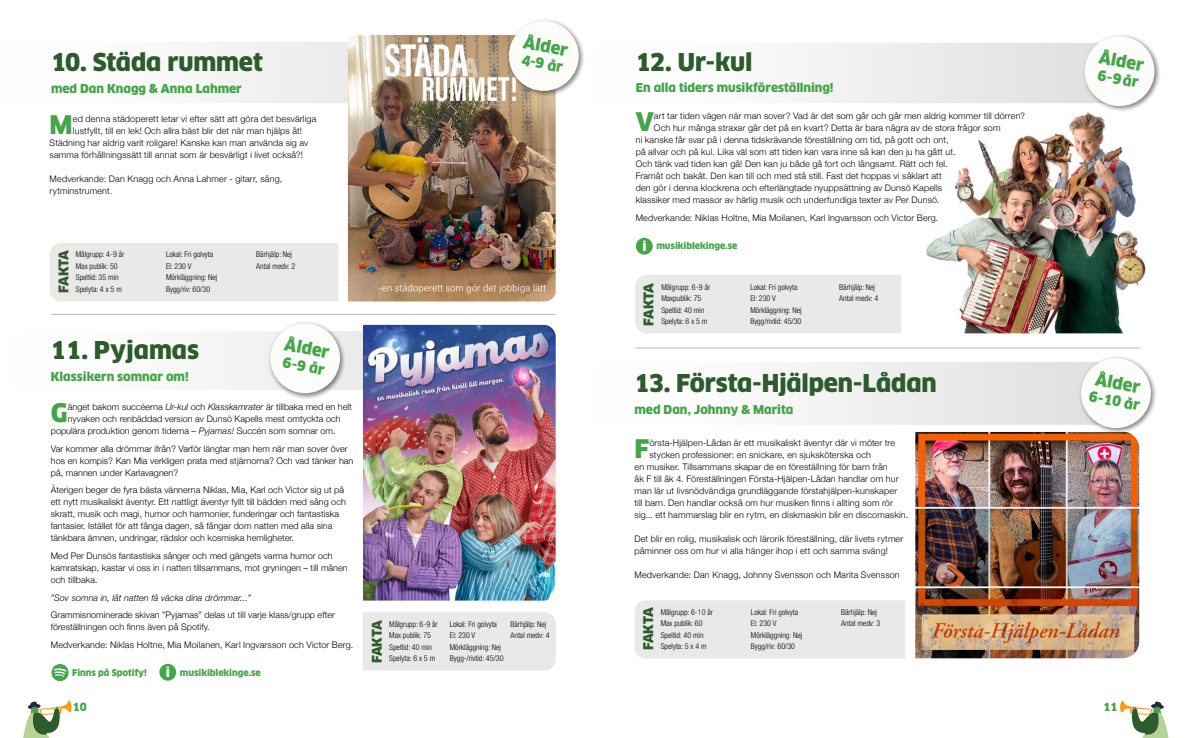
<style>
.page{position:relative;width:1191px;height:738px;background:#fff}
.page>*{position:absolute;margin:0;border:0;box-sizing:border-box;transform-origin:0 0}
.t1{font:900 25px "Clan OT";color:#45a549}
.t2{font:900 24px "Clan OT";letter-spacing:-.005em;color:#2d5b2c}
.t3{font:900 16.5px "Clan OT";color:#45a549}
.t4{font:900 14px "Clan OT";color:#45a549}
.t5{font:900 13.1px "Clan OT";letter-spacing:-.03em;color:#2d5b2c}
.t6{font:900 12px "Clan OT";letter-spacing:-.005em;color:#45a549}
.t7{font:900 11px "Clan OT";color:#45a549}
.t8{font:300 9px/12px "Helvetica Neue";letter-spacing:.015em;color:#000}
.t9{font:900 9px "Clan OT";letter-spacing:-.005em;color:#45a549}
.t10{font:italic 300 9px "Helvetica Neue";letter-spacing:.005em;color:#000}
.t11{font:300 condensed 8px/11.5px "Helvetica Neue";color:#000}
.s1{font-style:italic}
.s2{font-size:13px;color:#fff}
</style>
<div class="page">
<div style="left:635px;top:275px;width:266px;height:58px;background:#e9e9e8"></div>
<div style="left:213px;top:42px;width:135px;height:61px;background:#f0f0f0"></div>
<hr style="left:51px;top:314px;width:504px;height:1px;background:#bebcbb">
<hr style="left:635px;top:347px;width:505px;height:1px;background:#bebcbb">
<img style="left:348px;top:35px;width:207px;height:266px">
<div style="left:506px;top:18px;width:79px;height:80px;background:#000;opacity:.5"></div>
<div style="left:509px;top:21px;width:69px;height:70px;background:#fcfcfb;border-radius:50%"></div>
<svg style="left:23px;top:700px;width:49px;height:37px"></svg>
<svg style="left:1120px;top:700px;width:49px;height:37px"></svg>
<div style="left:220px;top:331px;width:143px;height:59px;background:#f3f2f2"></div>
<div style="left:363px;top:612px;width:193px;height:58px;background:#e9e9e8"></div>
<img style="left:363px;top:324px;width:192px;height:276px">
<div style="left:267px;top:320px;width:80px;height:80px;background:#000;opacity:.5"></div>
<div style="left:270px;top:323px;width:70px;height:70px;background:#fcfcfb;border-radius:50%"></div>
<div style="left:159px;top:663px;width:17px;height:17px;background:#45a549;border-radius:50%"></div>
<svg style="left:52px;top:664px;width:16px;height:16px"></svg>
<div style="left:50px;top:243px;width:288px;height:58px;background:#e9e9e8"></div>
<img style="left:926px;top:113px;width:220px;height:220px">
<svg style="left:805px;top:43px;width:276px;height:60px"></svg>
<div style="left:1081px;top:33px;width:80px;height:80px;background:#000;opacity:.5"></div>
<div style="left:1084px;top:36px;width:70px;height:70px;background:#fcfcfb;border-radius:50%"></div>
<div style="left:636px;top:237px;width:16px;height:17px;background:#45a549;border-radius:50%"></div>
<img style="left:915px;top:431px;width:224px;height:226px">
<svg style="left:804px;top:362px;width:274px;height:62px"></svg>
<div style="left:634px;top:600px;width:271px;height:58px;background:#e9e9e8"></div>
<div style="left:1078px;top:355px;width:79px;height:79px;background:#000;opacity:.5"></div>
<div style="left:1081px;top:358px;width:69px;height:70px;background:#fcfcfb;border-radius:50%"></div>
<h2 class="t2" style="left:51px;top:48px;width:213px">10. Städa rummet</h2>
<h3 class="t6" style="left:51px;top:81px;width:192px">med Dan Knagg &amp; Anna Lahmer</h3>
<h1 class="t1" style="left:50px;top:109px;width:25px">M</h1>
<p class="t8" style="left:73px;top:112px;width:245px">ed denna städoperett letar vi efter sätt att göra det besvärliga</p>
<p class="t8" style="left:73px;top:124px;width:231px">lustfyllt, till en lek! Och allra bäst blir det när man hjälps åt!</p>
<p class="t8" style="left:50px;top:136px;width:260px">Städning har aldrig varit roligare! Kanske kan man använda sig av</p>
<p class="t8" style="left:50px;top:148px;width:255px">samma förhållningssätt till annat som är besvärligt i livet också?!</p>
<p class="t8" style="left:50px;top:172px;width:234px">Medverkande: Dan Knagg och Anna Lahmer - gitarr, sång, rytminstrument.</p>
<h3 class="t3" style="left:525px;top:32px;width:47px;rotate:11deg">Ålder</h3>
<h3 class="t4" style="left:523px;top:51px;width:43px;rotate:11deg">4-9 år</h3>
<h3 class="t5" style="left:56px;top:293px;width:45px;rotate:-90deg">FAKTA</h3>
<p class="t11" style="left:76px;top:248px;width:50px">Målgrupp: 4-9 år<br>Max publik: 50<br>Speltid: 35 min<br>Spelyta: 4 x 5 m</p>
<p class="t11" style="left:166px;top:248px;width:53px">Lokal: Fri golvyta<br>El: 230 V<br>Mörkläggning: Nej<br>Bygg/riv: 60/30</p>
<p class="t11" style="left:256px;top:248px;width:41px">Bärhjälp: Nej<br>Antal medv: 2</p>
<h3 class="t3" style="left:287px;top:334px;width:47px;rotate:11deg">Ålder</h3>
<h3 class="t4" style="left:284px;top:353px;width:44px;rotate:11deg">6-9 år</h3>
<h2 class="t2" style="left:51px;top:335px;width:150px">11. Pyjamas</h2>
<h3 class="t6" style="left:51px;top:369px;width:139px">Klassikern somnar om!</h3>
<h1 class="t1" style="left:51px;top:397px;width:18px">G</h1>
<p class="t8" style="left:68px;top:399px;width:286px">änget bakom succéerna <span class="s1">Ur-kul</span> och <span class="s1">Klasskamrater</span> är tillbaka med en helt</p>
<p class="t8" style="left:68px;top:411px;width:274px">nyvaken och renbäddad version av Dunsö Kapells mest omtyckta och</p>
<p class="t8" style="left:51px;top:423px;width:286px">populära produktion genom tiderna – <span class="s1">Pyjamas!</span> Succén som somnar om.</p>
<p class="t8" style="left:51px;top:441px;width:304px">Var kommer alla drömmar ifrån? Varför längtar man hem när man sover över hos en kompis? Kan Mia verkligen prata med stjärnorna? Och vad tänker han på, mannen under Karlavagnen?</p>
<p class="t8" style="left:51px;top:483px;width:296px">Återigen beger de fyra bästa vännerna Niklas, Mia, Karl och Victor sig ut på ett nytt musikaliskt äventyr. Ett nattligt äventyr fyllt till bädden med sång och skratt, musik och magi, humor och harmonier, funderingar och fantastiska fantasier. Istället för att fånga dagen, så fångar dom natten med alla sina tänkbara ämnen, undringar, rädslor och kosmiska hemligheter.</p>
<p class="t8" style="left:51px;top:548px;width:298px">Med Per Dunsös fantastiska sånger och med gängets varma humor och kamratskap, kastar vi oss in i natten tillsammans, mot gryningen – till månen och tillbaka.</p>
<p class="t10" style="left:51px;top:590px;width:202px">”Sov somna in, låt natten få väcka dina drömmar...”</p>
<p class="t8" style="left:51px;top:608px;width:286px">Grammisnominerade skivan ”Pyjamas” delas ut till varje klass/grupp efter föreställningen och finns även på Spotify.</p>
<p class="t8" style="left:51px;top:637px;width:304px">Medverkande: Niklas Holtne, Mia Moilanen, Karl Ingvarsson och Victor Berg.</p>
<p class="t9" style="left:72px;top:666px;width:76px">Finns på Spotify!</p>
<p class="t9" style="left:166px;top:666px;width:97px"><span class="s2">i</span> musikiblekinge.se</p>
<h3 class="t5" style="left:369px;top:662px;width:45px;rotate:-90deg">FAKTA</h3>
<p class="t11" style="left:389px;top:617px;width:50px">Målgrupp: 6-9 år<br>Max publik: 75<br>Speltid: 40 min<br>Spelyta: 6 x 5 m</p>
<p class="t11" style="left:450px;top:617px;width:55px">Lokal: Fri golvyta<br>El: 230 V<br>Mörkläggning: Nej<br>Bygg-/rivtid: 45/30</p>
<p class="t11" style="left:510px;top:617px;width:41px">Bärhjälp: Nej<br>Antal medv: 4</p>
<h2 class="t2" style="left:636px;top:47px;width:118px">12. Ur-kul</h2>
<h3 class="t6" style="left:636px;top:81px;width:199px">En alla tiders musikföreställning!</h3>
<h1 class="t1" style="left:636px;top:106px;width:20px">V</h1>
<p class="t8" style="left:654px;top:109px;width:373px">art tar tiden vägen när man sover? Vad är det som går och går men aldrig kommer till dörren?</p>
<p class="t8" style="left:654px;top:121px;width:348px">Och hur många straxar går det på en kvart? Detta är bara några av de stora frågor som</p>
<p class="t8" style="left:636px;top:133px;width:314px">ni kanske får svar på i denna tidskrävande föreställning om tid, på gott och ont,</p>
<p class="t8" style="left:636px;top:145px;width:321px">på allvar och på kul. Lika väl som att tiden kan vara inne så kan den ju ha gått ut.</p>
<p class="t8" style="left:636px;top:157px;width:313px">Och tänk vad tiden kan gå! Den kan ju både gå fort och långsamt. Rätt och fel.</p>
<p class="t8" style="left:636px;top:169px;width:307px">Framåt och bakåt. Den kan till och med stå still. Fast det hoppas vi såklart att</p>
<p class="t8" style="left:636px;top:181px;width:308px">den gör i denna klockrena och efterlängtade nyuppsättning av Dunsö Kapells</p>
<p class="t8" style="left:636px;top:193px;width:305px">klassiker med massor av härlig musik och underfundiga texter av Per Dunsö.</p>
<p class="t8" style="left:636px;top:211px;width:304px">Medverkande: Niklas Holtne, Mia Moilanen, Karl Ingvarsson och Victor Berg.</p>
<p class="t9" style="left:642px;top:240px;width:97px"><span class="s2">i</span> musikiblekinge.se</p>
<h3 class="t5" style="left:641px;top:326px;width:45px;rotate:-90deg">FAKTA</h3>
<p class="t11" style="left:661px;top:281px;width:50px">Målgrupp: 6-9 år<br>Maxpublik: 75<br>Speltid: 40 min<br>Spelyta: 6 x 5 m</p>
<p class="t11" style="left:750px;top:281px;width:53px">Lokal: Fri golvyta<br>El: 230 V<br>Mörkläggning: Nej<br>Bygg/rivtid: 45/30</p>
<p class="t11" style="left:839px;top:281px;width:41px">Bärhjälp: Nej<br>Antal medv: 4</p>
<h2 class="t2" style="left:634px;top:368px;width:304px">13. Första-Hjälpen-Lådan</h2>
<h3 class="t6" style="left:634px;top:402px;width:160px">med Dan, Johnny &amp; Marita</h3>
<h1 class="t1" style="left:634px;top:433px;width:16px">F</h1>
<p class="t8" style="left:649px;top:435px;width:247px">örsta-Hjälpen-Lådan är ett musikaliskt äventyr där vi möter tre</p>
<p class="t8" style="left:649px;top:447px;width:223px">stycken professioner: en snickare, en sjuksköterska och</p>
<p class="t8" style="left:634px;top:459px;width:255px">en musiker. Tillsammans skapar de en föreställning för barn från</p>
<p class="t8" style="left:634px;top:471px;width:266px">åk F till åk 4. Föreställningen Första-Hjälpen-Lådan handlar om hur</p>
<p class="t8" style="left:634px;top:483px;width:264px">man lär ut livsnödvändiga grundläggande förstahjälpen-kunskaper</p>
<p class="t8" style="left:634px;top:495px;width:260px">till barn. Den handlar också om hur musiken finns i allting som rör</p>
<p class="t8" style="left:634px;top:507px;width:275px">sig... ett hammarslag blir en rytm, en diskmaskin blir en discomaskin.</p>
<p class="t8" style="left:634px;top:531px;width:270px">Det blir en rolig, musikalisk och lärorik föreställning, där livets rytmer påminner oss om hur vi alla hänger ihop i ett och samma sväng!</p>
<p class="t8" style="left:634px;top:567px;width:267px">Medverkande: Dan Knagg, Johnny Svensson och Marita Svensson</p>
<p class="t11" style="left:660px;top:605px;width:54px">Målgrupp: 6-10 år<br>Max publik: 60<br>Speltid: 40 min<br>Spelyta: 5 x 4 m</p>
<p class="t11" style="left:751px;top:605px;width:53px">Lokal: Fri golvyta<br>El: 230 V<br>Mörkläggning: Nej<br>Bygg/riv: 60/30</p>
<p class="t11" style="left:841px;top:605px;width:41px">Bärhjälp: Nej<br>Antal medv: 3</p>
<h3 class="t5" style="left:640px;top:649px;width:45px;rotate:-90deg">FAKTA</h3>
<h3 class="t3" style="left:1101px;top:47px;width:47px;rotate:11deg">Ålder</h3>
<h3 class="t4" style="left:1099px;top:66px;width:43px;rotate:11deg">6-9år</h3>
<h3 class="t3" style="left:1097px;top:369px;width:47px;rotate:11deg">Ålder</h3>
<h3 class="t4" style="left:1090px;top:387px;width:53px;rotate:11deg">6-10 år</h3>
<p class="t7" style="left:73px;top:699px;width:15px">10</p>
<p class="t7" style="left:1103px;top:699px;width:15px">11</p>
</div>
